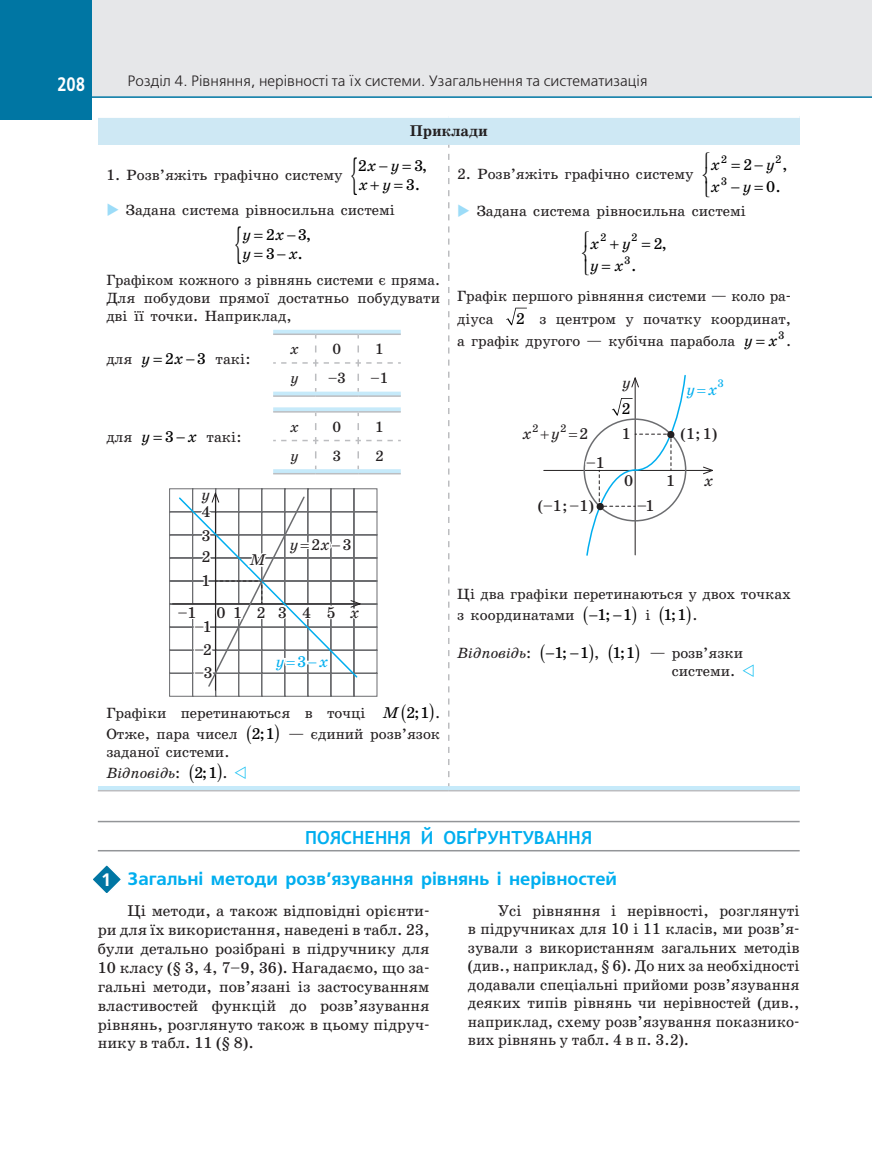
<style>
.page{position:relative;width:872px;height:1149px;background:#fff}
.page>*{position:absolute;margin:0;border:0;box-sizing:border-box;transform-origin:0 0}
.t1{font:700 19.5px "Free Set C";color:#fff;scale:.8 1}
.t2{font:700 18px "Free Set C";color:#00aeef}
.t3{font:700 18px "Trebuchet MS";color:#00aeef}
.t4{font:18px "Free Set Demi C";color:#fff}
.t5{font:15.75px/18.9px "School Book C";color:#231f20;text-align:justify}
.t6{font:15.75px/18.9px "School Book C";color:#000;text-align:center}
.t7{font:italic 15.75px/22.2px "School Book C";color:#000}
.t8{font:italic 15.75px "School Book C";color:#231f20}
.t9{font:700 15.75px "School Book C";color:#231f20}
.t10{font:italic 15.75px "School Book C";color:#00aeef}
.t11{font:15px/18px "School Book C";color:#231f20}
.t12{font:15px "Free Set C";color:#231f20}
.t13{font:italic 15px "School Book C";color:#231f20}
.t14{font:10.95px "School Book C";color:#000}
.t15{font:10.95px "School Book C";color:#231f20}
.t16{font:10.95px "School Book C";color:#00aeef}
.s1{font-style:italic}
.s2{font-style:normal}
.s3{color:#9cdcf8}
.s4{font-style:italic;font-size:15.75px;color:#000}
.s5{font-size:15.75px;color:#000}
.s6{color:#000}
.s7{color:#15c0f2}
.s8{font-size:15px;color:#231f20}
</style>
<div class="page">
<div style="left:91px;top:0;width:781px;height:98px;background:#e6e7e9"></div>
<div style="left:98px;top:116px;width:701px;height:29px;background:#cee8f4"></div>
<hr style="left:98px;top:786px;width:701px;height:4px;background:#c6eafa">
<hr style="left:98px;top:115px;width:351px;height:3px;background:#fff">
<hr style="left:449px;top:115px;width:350px;height:3px;background:#fff">
<hr style="left:98px;top:789px;width:351px;height:2px;background:#bcbdc0">
<hr style="left:449px;top:789px;width:350px;height:2px;background:#bcbdc0">
<svg style="left:448px;top:145px;width:1px;height:631px"></svg>
<svg style="left:169px;top:488px;width:209px;height:208px"></svg>
<hr style="left:172px;top:603px;width:188px;height:1px;background:#231f20">
<hr style="left:215px;top:493px;width:1px;height:197px;background:#231f20">
<svg style="left:506px;top:307px;width:21px;height:18px"></svg>
<hr style="left:98px;top:820px;width:701px;height:2px;background:#939598">
<hr style="left:98px;top:849px;width:701px;height:2px;background:#939598">
<hr style="left:273px;top:395px;width:43px;height:2px;background:#bcbdc0">
<hr style="left:316px;top:395px;width:42px;height:2px;background:#bcbdc0">
<hr style="left:358px;top:395px;width:43px;height:2px;background:#bcbdc0">
<svg style="left:273px;top:330px;width:128px;height:66px"></svg>
<svg style="left:93px;top:865px;width:28px;height:28px"></svg>
<div style="left:0;top:0;width:91px;height:119px;background:#0076a3"></div>
<svg style="left:177px;top:407px;width:224px;height:281px"></svg>
<svg style="left:543px;top:375px;width:170px;height:181px"></svg>
<p class="t1" style="left:58px;top:73px;width:36px">208</p>
<p class="t12" style="left:128px;top:73px;width:521px">Розділ 4. Рівняння, нерівності та їх системи. Узагальнення та систематизація</p>
<p class="t9" style="left:410px;top:122px;width:80px">Приклади</p>
<p class="t11" style="left:106px;top:166px;width:238px">1. Розв’яжіть графічно систему</p>
<p class="t14" style="left:720px;top:153px;width:8px">2</p>
<p class="t14" style="left:775px;top:153px;width:8px">2</p>
<p class="t14" style="left:720px;top:175px;width:8px">3</p>
<p class="t6" style="left:766px;top:177px;width:16px">0.</p>
<p class="t7" style="left:710px;top:153px;width:11px">x</p>
<p class="t6" style="left:743px;top:155px;width:33px">2−<span class="s1">y</span></p>
<p class="t7" style="left:710px;top:176px;width:11px">x</p>
<p class="t7" style="left:731px;top:176px;width:22px">−y</p>
<p class="t7" style="left:358px;top:155px;width:43px"><span class="s2">2</span>x y</p>
<p class="t6" style="left:406px;top:156px;width:23px">3,<br>3.</p>
<p class="t6" style="left:782px;top:155px;width:7px">,</p>
<p class="t11" style="left:457px;top:165px;width:238px">2. Розв’яжіть графічно систему</p>
<p class="t7" style="left:358px;top:173px;width:34px">x y</p>
<p class="t11" style="left:106px;top:201px;width:290px"><span class="s3">◆</span> Задана система рівносильна системі</p>
<p class="t7" style="left:242px;top:224px;width:10px">y</p>
<p class="t6" style="left:266px;top:226px;width:47px">2<span class="s1">x</span>−3,</p>
<p class="t7" style="left:242px;top:243px;width:10px">y</p>
<p class="t6" style="left:266px;top:244px;width:39px">3−<span class="s1">x</span>.</p>
<p class="t11" style="left:106px;top:270px;width:335px;text-align:justify">Графіком кожного з рівнянь системи є пряма.<br>Для побудови прямої достатньо побудувати дві її точки. Наприклад,</p>
<p class="t11" style="left:106px;top:350px;width:45px">для <span class="s4">y</span></p>
<p class="t11" style="left:165px;top:350px;width:87px"><span class="s5">2</span><span class="s4">x</span> <span class="s6">−</span> <span class="s5">3</span> такі:</p>
<p class="t11" style="left:457px;top:202px;width:290px"><span class="s3">◆</span> Задана система рівносильна системі</p>
<p class="t7" style="left:590px;top:232px;width:11px">x</p>
<p class="t14" style="left:600px;top:232px;width:8px">2</p>
<p class="t14" style="left:631px;top:232px;width:8px">2</p>
<p class="t14" style="left:624px;top:254px;width:8px">3</p>
<p class="t6" style="left:653px;top:234px;width:15px">2,</p>
<p class="t7" style="left:590px;top:232px;width:42px;text-indent:32px">y y x</p>
<p class="t6" style="left:631px;top:256px;width:7px">.</p>
<p class="t11" style="left:457px;top:285px;width:335px;line-height:22.5px">Графік першого рівняння системи — коло ра&shy;діуса</p>
<p class="t11" style="left:457px;top:307px;width:335px;line-height:22.5px;text-align:right"><span class="s5">2</span> з центром у початку координат,<br>а графік другого — кубічна парабола <span class="s4">y x</span><sup>3</sup>.</p>
<p class="t8" style="left:622px;top:373px;width:10px">y</p>
<p class="t13" style="left:290px;top:341px;width:11px">x</p>
<p class="t11" style="left:332px;top:340px;width:10px">0</p>
<p class="t11" style="left:375px;top:340px;width:10px">1</p>
<p class="t13" style="left:290px;top:369px;width:10px">y</p>
<p class="t11" style="left:328px;top:369px;width:19px">–3</p>
<p class="t11" style="left:370px;top:369px;width:19px">–1</p>
<p class="t13" style="left:290px;top:418px;width:11px">x</p>
<p class="t11" style="left:332px;top:418px;width:10px">0</p>
<p class="t11" style="left:375px;top:418px;width:10px">1</p>
<p class="t13" style="left:290px;top:447px;width:10px">y</p>
<p class="t11" style="left:332px;top:446px;width:10px">3</p>
<p class="t11" style="left:375px;top:446px;width:10px">2</p>
<p class="t16" style="left:717px;top:378px;width:8px">3</p>
<p class="t10" style="left:686px;top:380px;width:32px">у x</p>
<p class="t6" style="left:621px;top:399px;width:11px">2</p>
<p class="t15" style="left:532px;top:422px;width:8px">2</p>
<p class="t15" style="left:560px;top:422px;width:8px">2</p>
<p class="t5" style="left:579px;top:424px;width:11px">2</p>
<p class="t5" style="left:680px;top:424px;width:38px">(1;1)</p>
<p class="t5" style="left:622px;top:424px;width:11px">1</p>
<p class="t11" style="left:106px;top:428px;width:45px">для <span class="s4">y</span></p>
<p class="t6" style="left:165px;top:427px;width:34px">3−<span class="s1">x</span></p>
<p class="t11" style="left:206px;top:428px;width:36px">такі:</p>
<p class="t8" style="left:522px;top:425px;width:11px">x</p>
<p class="t8" style="left:551px;top:425px;width:10px">y</p>
<p class="t5" style="left:586px;top:453px;width:20px">–1</p>
<p class="t8" style="left:201px;top:486px;width:10px">y</p>
<p class="t5" style="left:201px;top:500px;width:11px;line-height:23.4px">4<br>3</p>
<p class="t5" style="left:201px;top:545px;width:11px;line-height:23.4px">2<br>1</p>
<p class="t5" style="left:178px;top:602px;width:20px">–1</p>
<p class="t5" style="left:217px;top:602px;width:27px">0 1</p>
<p class="t5" style="left:194px;top:615px;width:20px;line-height:22.8px">–1 –2 –3</p>
<p class="t8" style="left:250px;top:551px;width:18px">M</p>
<p class="t8" style="left:290px;top:535px;width:63px">у<span class="s2">2</span>x<span class="s2">3</span></p>
<p class="t5" style="left:256px;top:602px;width:81px">2345</p>
<p class="t10" style="left:276px;top:652px;width:54px">у<span class="s2">3</span>x</p>
<p class="t8" style="left:350px;top:603px;width:11px">x</p>
<p class="t11" style="left:106px;top:702px;width:335px;line-height:21px">Графіки перетинаються в точці <span class="s4">M</span> <span class="s5">2 1;</span> .<br>Отже, пара чисел <span class="s5">2 1;</span></p>
<p class="t11" style="left:288px;top:724px;width:153px">— єдиний розв’язок</p>
<p class="t11" style="left:106px;top:741px;width:142px;line-height:21px">заданої системи.<br><span class="s1">Відповідь</span>: <span class="s5">2 1;</span> . <span class="s7">❖</span></p>
<p class="t5" style="left:538px;top:496px;width:58px">(–1;–1)</p>
<p class="t5" style="left:624px;top:471px;width:11px">0</p>
<p class="t5" style="left:637px;top:496px;width:19px">–1</p>
<p class="t5" style="left:666px;top:471px;width:11px">1</p>
<p class="t8" style="left:704px;top:472px;width:11px">x</p>
<p class="t11" style="left:457px;top:584px;width:335px;line-height:21px">Ці два графіки перетинаються у двох точках з координатами <span class="s6">−</span> <span class="s6">−</span></p>
<p class="t6" style="left:597px;top:605px;width:36px">1 1</p>
<p class="t6" style="left:605px;top:605px;width:7px">;</p>
<p class="t6" style="left:645px;top:605px;width:54px"><span class="s8">і</span> 11; <span class="s8">.</span></p>
<p class="t6" style="left:554px;top:643px;width:82px">1 1 <span class="s8">,</span> 1 1;</p>
<p class="t13" style="left:457px;top:644px;width:123px">Відповідь<span class="s2">:</span> <span class="s6">−</span> <span class="s6">−</span></p>
<p class="t6" style="left:562px;top:643px;width:7px">;</p>
<p class="t11" style="left:671px;top:644px;width:85px;text-indent:-22px">— розв’язки системи. <span class="s7">❖</span></p>
<p class="t3" style="left:305px;top:825px;width:289px">Пояснення й обґрунтування</p>
<p class="t2" style="left:128px;top:867px;width:491px">Загальні методи розв’язування рівнянь і нерівностей</p>
<p class="t5" style="left:98px;top:901px;width:333px;text-indent:30px">Ці методи, а також відповідні орієнти&shy;ри для їх використання, наведені в табл. 23, були детально розібрані в підручнику для 10 класу (§ 3, 4, 7–9, 36). Нагадаємо, що за&shy;гальні методи, пов’язані із застосуванням властивостей функцій до розв’язування рівнянь, розглянуто також в цьому підруч&shy;нику в табл. 11 (§ 8).</p>
<p class="t5" style="left:468px;top:901px;width:333px;line-height:18.5px;text-indent:30px">Усі рівняння і нерівності, розглянуті в підручниках для 10 і 11 класів, ми розв’я&shy;зували з використанням загальних методів (див., наприклад, § 6). До них за необхідності додавали спеціальні прийоми розв’язування деяких типів рівнянь чи нерівностей (див., наприклад, схему розв’язування показнико&shy;вих рівнянь у табл. 4 в п. 3.2).</p>
<p class="t4" style="left:101px;top:869px;width:13px">1</p>
</div>
